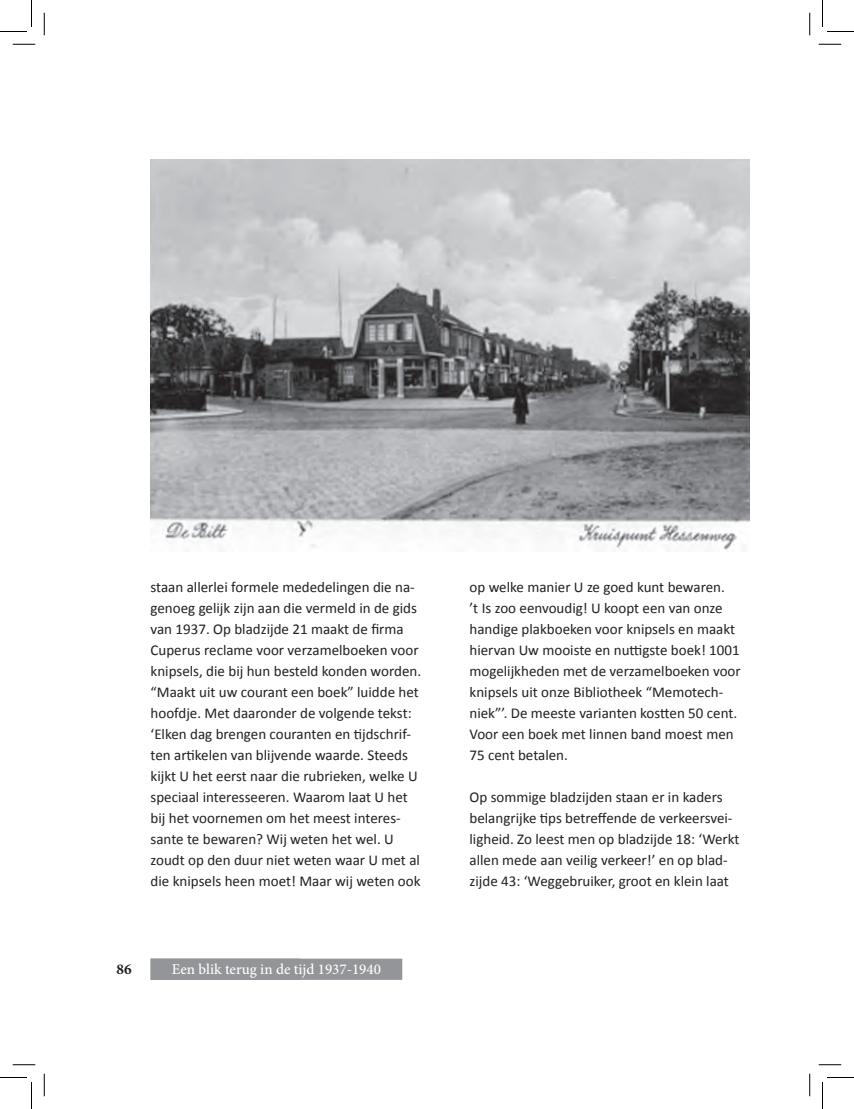
<style>
.page{position:relative;width:854px;height:1109px;background:#fff}
.page>*{position:absolute;margin:0;border:0;box-sizing:border-box;transform-origin:0 0}
.t1{font:15px/21px "Calibri";color:#231f20}
.t2{font:500 15px "Minion Pro";color:#fff}
.t3{font:700 15px "Minion Pro";color:#231f20}
</style>
<div class="page">
<div style="left:151px;top:959px;width:251px;height:21px;background:#939598"></div>
<img style="left:151px;top:159px;width:598px;height:393px">
<svg style="left:13px;top:44px;width:22px;height:1px"></svg>
<svg style="left:819px;top:44px;width:22px;height:1px"></svg>
<svg style="left:13px;top:1064px;width:22px;height:1px"></svg>
<svg style="left:819px;top:1064px;width:22px;height:1px"></svg>
<svg style="left:44px;top:13px;width:1px;height:22px"></svg>
<svg style="left:44px;top:1074px;width:1px;height:22px"></svg>
<svg style="left:809px;top:13px;width:1px;height:22px"></svg>
<svg style="left:809px;top:1074px;width:1px;height:22px"></svg>
<svg style="left:0;top:0;width:32px;height:32px"></svg>
<svg style="left:0;top:1077px;width:32px;height:32px"></svg>
<svg style="left:822px;top:0;width:32px;height:32px"></svg>
<svg style="left:822px;top:1077px;width:32px;height:32px"></svg>
<p class="t1" style="left:151px;top:577px;width:272px">staan allerlei formele mededelingen die na&shy;genoeg gelijk zijn aan die vermeld in de gids van 1937. Op bladzijde 21 maakt de firma Cuperus reclame voor verzamelboeken voor knipsels, die bij hun besteld konden worden. “Maakt uit uw courant een boek” luidde het hoofdje. Met daaronder de volgende tekst: ‘Elken dag brengen couranten en tijdschrif&shy;ten artikelen van blijvende waarde. Steeds kijkt U het eerst naar die rubrieken, welke U speciaal interesseeren. Waarom laat U het bij het voornemen om het meest interes&shy;sante te bewaren? Wij weten het wel. U zoudt op den duur niet weten waar U met al die knipsels heen moet! Maar wij weten ook</p>
<p class="t1" style="left:469px;top:577px;width:273px">op welke manier U ze goed kunt bewaren.<br>’t Is zoo eenvoudig! U koopt een van onze handige plakboeken voor knipsels en maakt hiervan Uw mooiste en nuttigste boek! 1001 mogelijkheden met de verzamelboeken voor knipsels uit onze Bibliotheek “Memotech&shy;niek”’. De meeste varianten kostten 50 cent.<br>Voor een boek met linnen band moest men 75 cent betalen.</p>
<p class="t1" style="left:469px;top:787px;width:272px">Op sommige bladzijden staan er in kaders belangrijke tips betreffende de verkeersvei&shy;ligheid. Zo leest men op bladzijde 18: ‘Werkt allen mede aan veilig verkeer!’ en op blad&shy;zijde 43: ‘Weggebruiker, groot en klein laat</p>
<p class="t3" style="left:117px;top:959px;width:16px">86</p>
<p class="t2" style="left:172px;top:959px;width:108px">Naam van artikel</p>
<p class="t2" style="left:172px;top:959px;width:211px">Een blik terug in de tijd 1937-1940</p>
</div>
